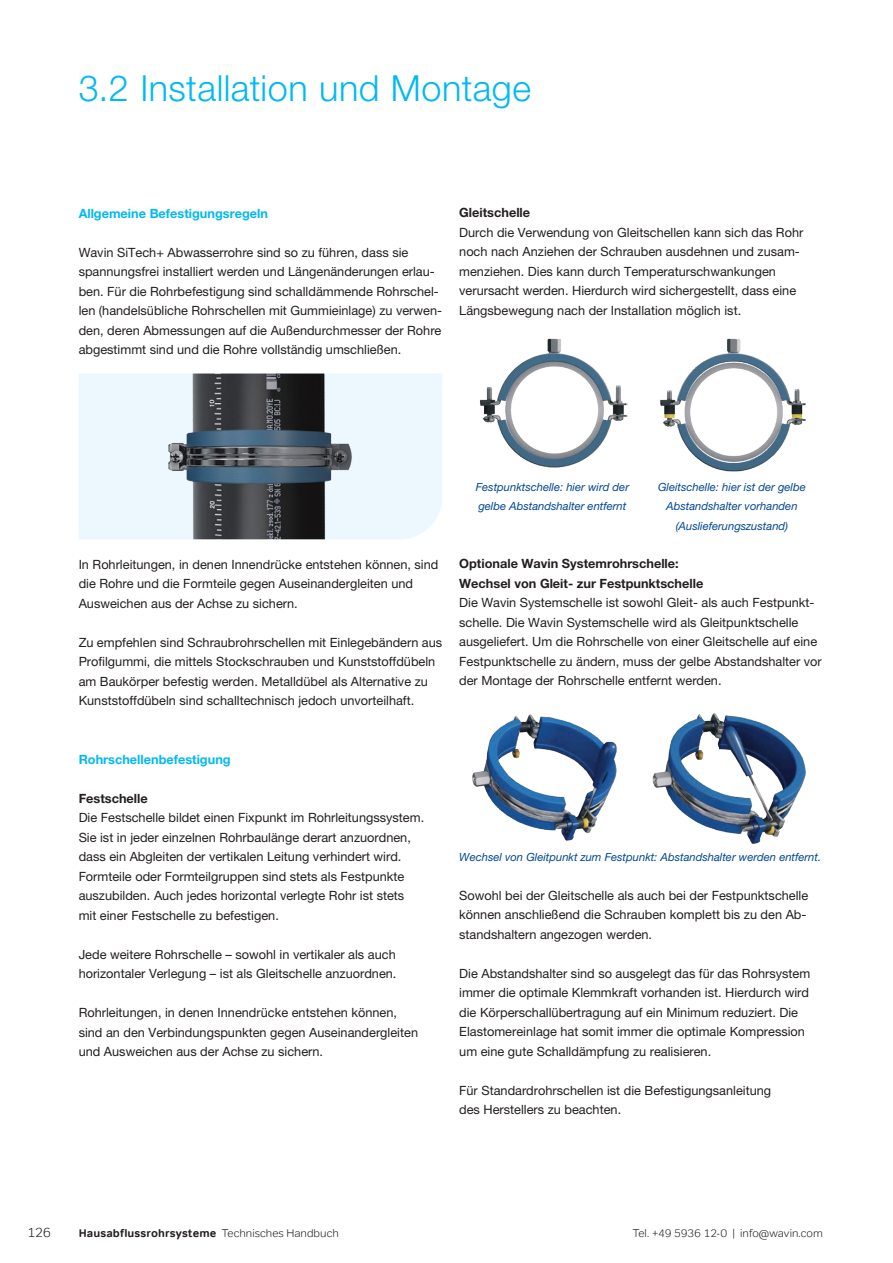
<style>
.page{position:relative;width:893px;height:1263px;background:#fff}
.page>*{position:absolute;margin:0;border:0;box-sizing:border-box;transform-origin:0 0}
.t1{font:300 36px "Helvetica Neue LT Pro";letter-spacing:.01em;color:#00b9f2}
.t2{font:300 13.5px "Tondo";color:#241f1f}
.t3{font:12.75px/19.5px "Helvetica Neue LT Pro";color:#241f1f}
.t4{font:700 12.75px/19.5px "Helvetica Neue LT Pro";color:#241f1f}
.t5{font:700 12.75px "Helvetica Neue LT Pro";color:#00b9f2}
.t6{font:italic 11.25px/19.5px "Helvetica Neue LT Pro";color:#004894}
.t7{font:700 11.25px "Tondo";letter-spacing:.01em;color:#241f1f}
.t8{font:300 11.25px "Tondo";color:#241f1f}
.s1{font-weight:300}
</style>
<div class="page">
<img style="left:79px;top:374px;width:363px;height:165px">
<img style="left:480px;top:338px;width:148px;height:130px">
<img style="left:660px;top:338px;width:146px;height:134px">
<img style="left:472px;top:714px;width:145px;height:127px">
<img style="left:652px;top:713px;width:154px;height:131px">
<h1 class="t1" style="left:79px;top:66px;width:454px">3.2 Installation und Montage</h1>
<p class="t5" style="left:79px;top:205px;width:191px">Allgemeine Befestigungsregeln</p>
<p class="t3" style="left:79px;top:242px;width:365px">Wavin SiTech+ Abwasserrohre sind so zu führen, dass sie spannungsfrei installiert werden und Längenänderungen erlau&shy;ben. Für die Rohrbefestigung sind schalldämmende Rohrschel&shy;len (handelsübliche Rohrschellen mit Gummieinlage) zu verwen&shy;den, deren Abmessungen auf die Außendurchmesser der Rohre abgestimmt sind und die Rohre vollständig umschließen.</p>
<p class="t4" style="left:459px;top:203px;width:73px">Gleitschelle</p>
<p class="t3" style="left:459px;top:222px;width:346px">Durch die Verwendung von Gleitschellen kann sich das Rohr noch nach Anziehen der Schrauben ausdehnen und zusam&shy;menziehen. Dies kann durch Temperaturschwankungen verursacht werden. Hierdurch wird sichergestellt, dass eine Längsbewegung nach der Installation möglich ist.</p>
<p class="t3" style="left:79px;top:554px;width:361px">In Rohrleitungen, in denen Innendrücke entstehen können, sind die Rohre und die Formteile gegen Auseinandergleiten und<br>Ausweichen aus der Achse zu sichern.</p>
<p class="t3" style="left:79px;top:632px;width:365px">Zu empfehlen sind Schraubrohrschellen mit Einlegebändern aus Profilgummi, die mittels Stockschrauben und Kunststoffdübeln am Baukörper befestig werden. Metalldübel als Alternative zu Kunststoffdübeln sind schalltechnisch jedoch unvorteilhaft.</p>
<p class="t6" style="left:476px;top:477px;width:155px">Festpunktschelle: hier wird der gelbe Abstandshalter entfernt</p>
<p class="t6" style="left:658px;top:477px;width:149px;text-align:center">Gleitschelle: hier ist der gelbe<br>Abstandshalter vorhanden (Auslieferungszustand)</p>
<p class="t4" style="left:459px;top:554px;width:246px">Optionale Wavin Systemrohrschelle:<br>Wechsel von Gleit- zur Festpunktschelle</p>
<p class="t3" style="left:459px;top:593px;width:364px">Die Wavin Systemschelle ist sowohl Gleit- als auch Festpunkt&shy;schelle. Die Wavin Systemschelle wird als Gleitpunktschelle ausgeliefert. Um die Rohrschelle von einer Gleitschelle auf eine Festpunktschelle zu ändern, muss der gelbe Abstandshalter vor der Montage der Rohrschelle entfernt werden.</p>
<p class="t5" style="left:79px;top:751px;width:154px">Rohrschellenbefestigung</p>
<p class="t4" style="left:79px;top:788px;width:71px">Festschelle</p>
<p class="t3" style="left:79px;top:807px;width:347px">Die Festschelle bildet einen Fixpunkt im Rohrleitungssystem.<br>Sie ist in jeder einzelnen Rohrbaulänge derart anzuordnen, dass ein Abgleiten der vertikalen Leitung verhindert wird.<br>Formteile oder Formteilgruppen sind stets als Festpunkte auszubilden. Auch jedes horizontal verlegte Rohr ist stets mit einer Festschelle zu befestigen.</p>
<p class="t3" style="left:79px;top:944px;width:319px">Jede weitere Rohrschelle – sowohl in vertikaler als auch horizontaler Verlegung – ist als Gleitschelle anzuordnen.</p>
<p class="t3" style="left:79px;top:1002px;width:341px">Rohrleitungen, in denen Innendrücke entstehen können, sind an den Verbindungspunkten gegen Auseinandergleiten und Ausweichen aus der Achse zu sichern.</p>
<p class="t6" style="left:459px;top:847px;width:363px">Wechsel von Gleitpunkt zum Festpunkt: Abstandshalter werden entfernt.</p>
<p class="t3" style="left:459px;top:885px;width:351px">Sowohl bei der Gleitschelle als auch bei der Festpunktschelle können anschließend die Schrauben komplett bis zu den Ab&shy;standshaltern angezogen werden.</p>
<p class="t3" style="left:459px;top:963px;width:352px">Die Abstandshalter sind so ausgelegt das für das Rohrsystem immer die optimale Klemmkraft vorhanden ist. Hierdurch wird die Körperschallübertragung auf ein Minimum reduziert. Die Elastomereinlage hat somit immer die optimale Kompression um eine gute Schalldämpfung zu realisieren.</p>
<p class="t3" style="left:459px;top:1080px;width:313px">Für Standardrohrschellen ist die Befestigungsanleitung des Herstellers zu beachten.</p>
<p class="t2" style="left:27px;top:1224px;width:25px">126</p>
<p class="t7" style="left:79px;top:1226px;width:262px">Hausabflussrohrsysteme <span class="s1">Technisches Handbuch</span></p>
<p class="t8" style="left:633px;top:1227px;width:192px">Tel. +49 5936 12-0 | info@wavin.com</p>
</div>
